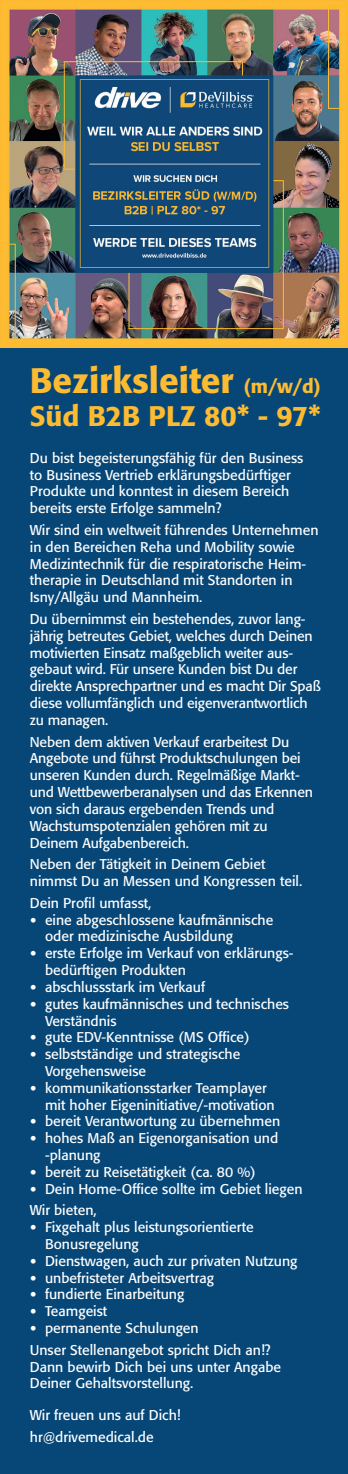
<style>
.page{position:relative;width:348px;height:1474px;background:#fff}
.page>*{position:absolute;margin:0;border:0;box-sizing:border-box;transform-origin:0 0}
.t1{font:500 35px "Formata";color:#fdbb31}
.t2{font:500 28px "Formata";color:#fdbb31}
.t3{font:14px/16.8px "Formata";color:#fff}
.s1{font-size:19.25px}
.s2{font-family:"Candida";font-weight:700}
</style>
<div class="page">
<div style="left:0;top:0;width:347px;height:1473px;background:#074778"></div>
<img style="left:0;top:0;width:347px;height:347px">
<p class="t1" style="left:30px;top:359px;width:292px">Bezirksleiter <span class="s1">(m/w/d)</span></p>
<p class="t2" style="left:30px;top:399px;width:292px">Süd B2B PLZ 80* - 97*</p>
<p class="t3" style="left:30px;top:449px;width:274px">Du bist begeisterungsfähig für den Business to Business Vertrieb erklärungsbedürftiger Produkte und konntest in diesem Bereich bereits erste Erfolge sammeln?</p>
<p class="t3" style="left:30px;top:521px;width:290px">Wir sind ein weltweit führendes Unternehmen in den Bereichen Reha und Mobility sowie Medizintechnik für die respiratorische Heim&shy;therapie in Deutschland mit Standorten in Isny/Allgäu und Mannheim.</p>
<p class="t3" style="left:30px;top:610px;width:292px">Du übernimmst ein bestehendes, zuvor lang&shy;jährig betreutes Gebiet, welches durch Deinen motivierten Einsatz maßgeblich weiter aus&shy;gebaut wird. Für unsere Kunden bist Du der direkte Ansprechpartner und es macht Dir Spaß diese vollumfänglich und eigenverantwortlich zu managen.</p>
<p class="t3" style="left:30px;top:733px;width:284px">Neben dem aktiven Verkauf erarbeitest Du Angebote und führst Produktschulungen bei unseren Kunden durch. Regelmäßige Markt&shy;und Wettbewerberanalysen und das Erkennen von sich daraus ergebenden Trends und Wachstumspotenzialen gehören mit zu Deinem Aufgabenbereich.</p>
<p class="t3" style="left:30px;top:856px;width:273px">Neben der Tätigkeit in Deinem Gebiet nimmst Du an Messen und Kongressen teil.</p>
<p class="t3" style="left:30px;top:894px;width:123px">Dein Profil umfasst,</p>
<p class="t3" style="left:45px;top:911px;width:229px;text-indent:-15px"><span class="s2">•</span> eine abgeschlossene kaufmännische oder medizinische Ausbildung</p>
<p class="t3" style="left:45px;top:944px;width:249px;text-indent:-15px"><span class="s2">•</span> erste Erfolge im Verkauf von erklärungs&shy;bedürftigen Produkten</p>
<p class="t3" style="left:30px;top:978px;width:176px"><span class="s2">•</span> abschlussstark im Verkauf</p>
<p class="t3" style="left:45px;top:995px;width:245px;text-indent:-15px"><span class="s2">•</span> gutes kaufmännisches und technisches<br>Verständnis</p>
<p class="t3" style="left:30px;top:1028px;width:221px"><span class="s2">•</span> gute EDV-Kenntnisse (MS Office)</p>
<p class="t3" style="left:45px;top:1045px;width:196px;text-indent:-15px"><span class="s2">•</span> selbstständige und strategische<br>Vorgehensweise</p>
<p class="t3" style="left:45px;top:1079px;width:231px;text-indent:-15px"><span class="s2">•</span> kommunikationsstarker Teamplayer mit hoher Eigeninitiative/-motivation</p>
<p class="t3" style="left:30px;top:1112px;width:251px"><span class="s2">•</span> bereit Verantwortung zu übernehmen</p>
<p class="t3" style="left:45px;top:1129px;width:234px;text-indent:-15px"><span class="s2">•</span> hohes Maß an Eigenorganisation und -planung</p>
<p class="t3" style="left:30px;top:1163px;width:227px"><span class="s2">•</span> bereit zu Reisetätigkeit (ca. 80 %)</p>
<p class="t3" style="left:30px;top:1180px;width:274px"><span class="s2">•</span> Dein Home-Office sollte im Gebiet liegen</p>
<p class="t3" style="left:30px;top:1201px;width:68px">Wir bieten,</p>
<p class="t3" style="left:45px;top:1218px;width:210px;text-indent:-15px"><span class="s2">•</span> Fixgehalt plus leistungsorientierte<br>Bonusregelung</p>
<p class="t3" style="left:30px;top:1252px;width:269px"><span class="s2">•</span> Dienstwagen, auch zur privaten Nutzung</p>
<p class="t3" style="left:30px;top:1269px;width:185px"><span class="s2">•</span> unbefristeter Arbeitsvertrag</p>
<p class="t3" style="left:30px;top:1285px;width:156px"><span class="s2">•</span> fundierte Einarbeitung</p>
<p class="t3" style="left:30px;top:1302px;width:79px"><span class="s2">•</span> Teamgeist</p>
<p class="t3" style="left:30px;top:1319px;width:170px"><span class="s2">•</span> permanente Schulungen</p>
<p class="t3" style="left:30px;top:1341px;width:252px">Unser Stellenangebot spricht Dich an!?<br>Dann bewirb Dich bei uns unter Angabe<br>Deiner Gehaltsvorstellung.</p>
<p class="t3" style="left:30px;top:1406px;width:152px">Wir freuen uns auf Dich!</p>
<p class="t3" style="left:30px;top:1428px;width:125px">hr@drivemedical.de</p>
</div>
